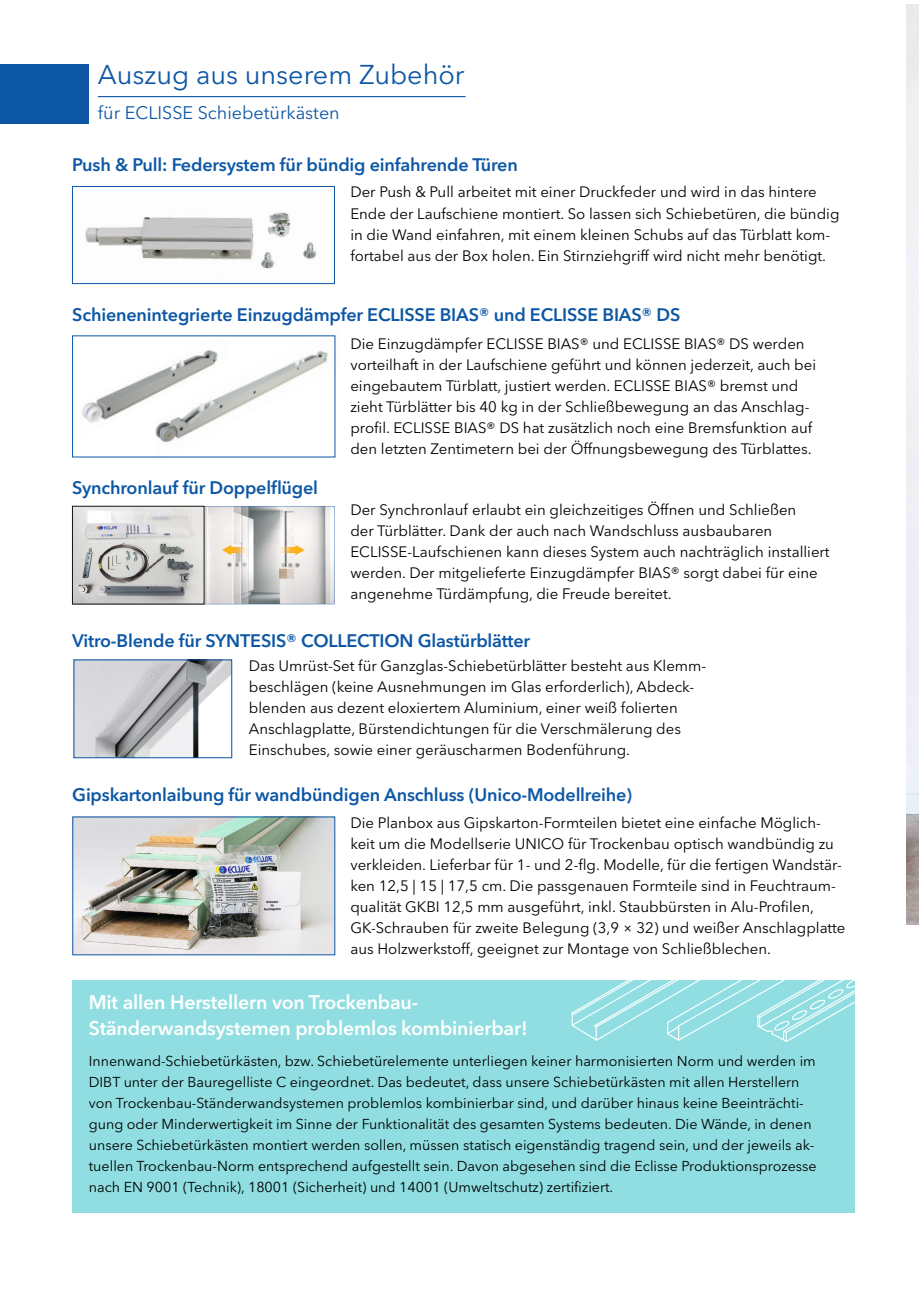
<style>
.page{position:relative;width:919px;height:1289px;background:#fff}
.page>*{position:absolute;margin:0;border:0;box-sizing:border-box;transform-origin:0 0}
.t1{font:27px "Avenir Next LT Pro";color:#0d57a5}
.t2{font:600 19.5px/25.5px "Avenir Next LT Pro";letter-spacing:-.01em;color:#fff}
.t3{font:600 18px "Avenir Next LT Pro";letter-spacing:-.01em;color:#0d57a5}
.t4{font:18px "Avenir Next LT Pro";color:#0d57a5}
.t5{font:15px/21px "Avenir Next LT Pro";color:#000}
.t6{font:14.25px/21px "Avenir Next LT Pro";color:#000}
</style>
<div class="page">
<img style="left:85px;top:212px;width:232px;height:57px">
<div style="left:72px;top:186px;width:262px;height:98px;border:1px solid #0d57a5"></div>
<img style="left:82px;top:374px;width:71px;height:49px">
<img style="left:153px;top:335px;width:183px;height:123px">
<div style="left:72px;top:980px;width:783px;height:232px;background:#90dee1"></div>
<svg style="left:571px;top:980px;width:284px;height:62px"></svg>
<div style="left:0;top:64px;width:89px;height:60px;background:#0d57a5"></div>
<hr style="left:98px;top:96px;width:367px;height:1px;background:#0d57a5">
<svg style="left:116px;top:506px;width:218px;height:98px;background:#cdcbc9"></svg>
<img style="left:74px;top:508px;width:42px;height:94px">
<img style="left:116px;top:604px;width:88px;height:1px">
<div style="left:72px;top:506px;width:132px;height:98px;border:1px solid #131413"></div>
<img style="left:75px;top:818px;width:258px;height:135px">
<img style="left:75px;top:661px;width:155px;height:95px">
<div style="left:73px;top:659px;width:159px;height:99px;border:1px solid #0d57a5"></div>
<img style="left:906px;top:4px;width:12px;height:920px">
<h1 class="t1" style="left:98px;top:59px;width:368px">Auszug aus unserem Zubehör</h1>
<p class="t4" style="left:98px;top:102px;width:243px">für ECLISSE Schiebetürkästen</p>
<p class="t3" style="left:72px;top:153px;width:447px">Push &amp; Pull: Federsystem für bündig einfahrende Türen</p>
<p class="t5" style="left:350px;top:182px;width:490px">Der Push &amp; Pull arbeitet mit einer Druckfeder und wird in das hintere Ende der Laufschiene montiert. So lassen sich Schiebetüren, die bündig in die Wand einfahren, mit einem kleinen Schubs auf das Türblatt kom&shy;fortabel aus der Box holen. Ein Stirnziehgriff wird nicht mehr benötigt.</p>
<p class="t3" style="left:72px;top:304px;width:609px">Schienenintegrierte Einzugdämpfer ECLISSE BIAS® und ECLISSE BIAS® DS</p>
<p class="t5" style="left:350px;top:333px;width:467px">Die Einzugdämpfer ECLISSE BIAS® und ECLISSE BIAS® DS werden vorteilhaft in der Laufschiene geführt und können jederzeit, auch bei eingebautem Türblatt, justiert werden. ECLISSE BIAS® bremst und zieht Türblätter bis 40 kg in der Schließbewegung an das Anschlag&shy;profil. ECLISSE BIAS® DS hat zusätzlich noch eine Bremsfunktion auf den letzten Zentimetern bei der Öffnungsbewegung des Türblattes.</p>
<p class="t3" style="left:72px;top:477px;width:247px">Synchronlauf für Doppelflügel</p>
<p class="t5" style="left:350px;top:498px;width:480px">Der Synchronlauf erlaubt ein gleichzeitiges Öffnen und Schließen<br>der Türblätter. Dank der auch nach Wandschluss ausbaubaren ECLISSE-Laufschienen kann dieses System auch nachträglich installiert werden. Der mitgelieferte Einzugdämpfer BIAS® sorgt dabei für eine angenehme Türdämpfung, die Freude bereitet.</p>
<p class="t3" style="left:72px;top:630px;width:459px">Vitro-Blende für SYNTESIS® COLLECTION Glastürblätter</p>
<p class="t5" style="left:249px;top:655px;width:459px">Das Umrüst-Set für Ganzglas-Schiebetürblätter besteht aus Klemm&shy;beschlägen (keine Ausnehmungen im Glas erforderlich), Abdeck&shy;blenden aus dezent eloxiertem Aluminium, einer weiß folierten Anschlagplatte, Bürstendichtungen für die Verschmälerung des Einschubes, sowie einer geräuscharmen Bodenführung.</p>
<p class="t3" style="left:72px;top:784px;width:561px">Gipskartonlaibung für wandbündigen Anschluss (Unico-Modellreihe)</p>
<p class="t5" style="left:350px;top:812px;width:496px">Die Planbox aus Gipskarton-Formteilen bietet eine einfache Möglich&shy;keit um die Modellserie UNICO für Trockenbau optisch wandbündig zu verkleiden. Lieferbar für 1- und 2-flg. Modelle, für die fertigen Wandstär&shy;ken 12,5 | 15 | 17,5 cm. Die passgenauen Formteile sind in Feuchtraum&shy;qualität GKBI 12,5 mm ausgeführt, inkl. Staubbürsten in Alu-Profilen, GK-Schrauben für zweite Belegung (3,9 × 32) und weißer Anschlagplatte aus Holzwerkstoff, geeignet zur Montage von Schließblechen.</p>
<h2 class="t2" style="left:89px;top:989px;width:440px">Mit allen Herstellern von Trockenbau-<br>Ständerwandsystemen problemlos kombinierbar!</h2>
<p class="t6" style="left:89px;top:1050px;width:729px">Innenwand-Schiebetürkästen, bzw. Schiebetürelemente unterliegen keiner harmonisierten Norm und werden im DIBT unter der Bauregelliste C eingeordnet. Das bedeutet, dass unsere Schiebetürkästen mit allen Herstellern von Trockenbau-Ständerwandsystemen problemlos kombinierbar sind, und darüber hinaus keine Beeinträchti&shy;gung oder Minderwertigkeit im Sinne der Funktionalität des gesamten Systems bedeuten. Die Wände, in denen unsere Schiebetürkästen montiert werden sollen, müssen statisch eigenständig tragend sein, und der jeweils ak&shy;tuellen Trockenbau-Norm entsprechend aufgestellt sein. Davon abgesehen sind die Eclisse Produktionsprozesse nach EN 9001 (Technik), 18001 (Sicherheit) und 14001 (Umweltschutz) zertifiziert.</p>
</div>
